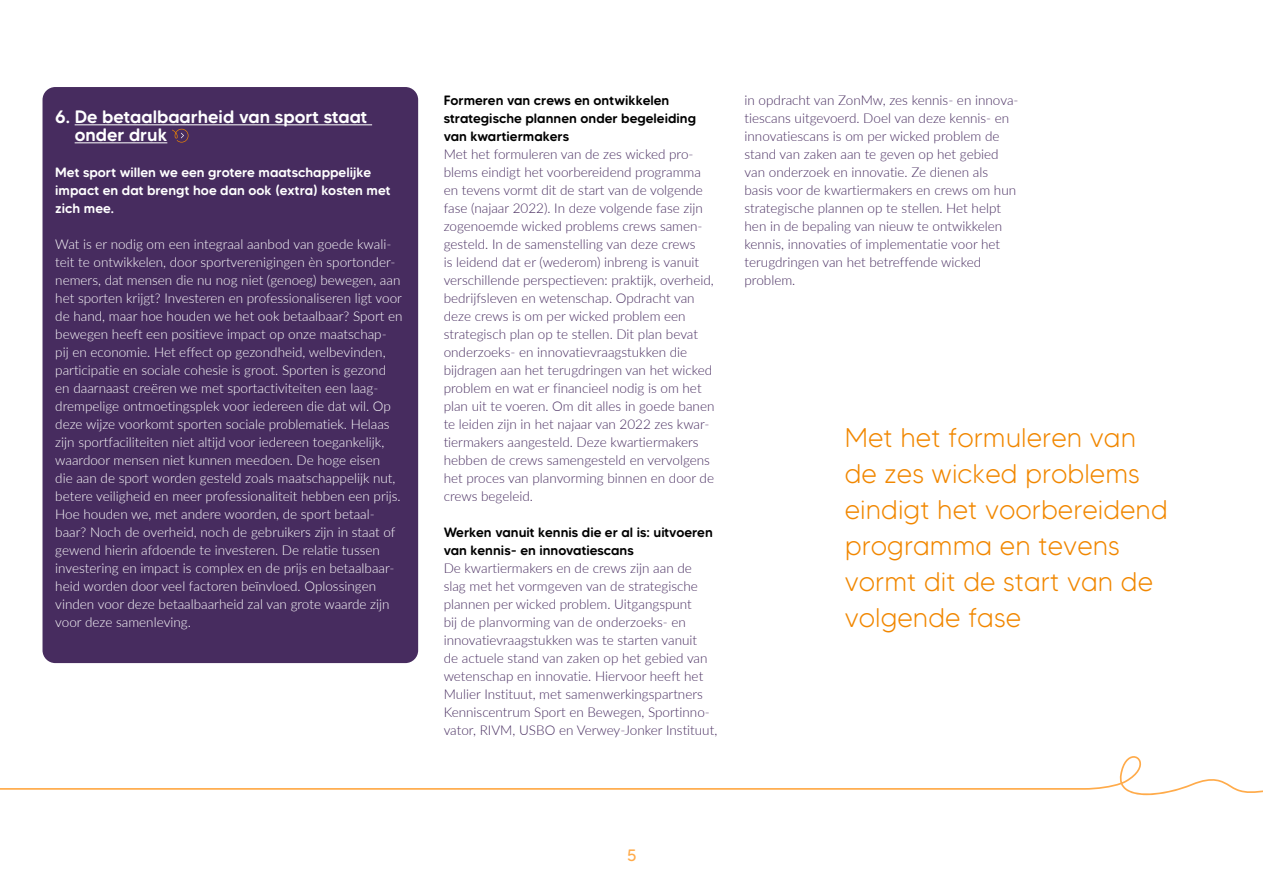
<style>
.page{position:relative;width:1263px;height:893px;background:#fff}
.page>*{position:absolute;margin:0;border:0;box-sizing:border-box;transform-origin:0 0}
.t1{font:300 27px/36px "MADE Tommy Soft";color:#f18700}
.t2{font:500 18px/18px "MADE Tommy Soft";color:#fff}
.t3{font:16.5px "MADE Tommy Soft";color:#ffab4a}
.t4{font:300 13.5px/18px "Lato";color:#472c5f}
.t5{font:300 13.5px/18px "Lato";color:#fff}
.t6{font:500 13.5px/18px "MADE Tommy Soft";color:#000}
.t7{font:500 13.5px/18px "MADE Tommy Soft";color:#fff}
</style>
<div class="page">
<svg style="left:0;top:756px;width:1263px;height:40px"></svg>
<div style="left:43px;top:87px;width:375px;height:576px;background:#472c5f;border-radius:13px"></div>
<hr style="left:75px;top:124px;width:297px;height:1px;background:#fff">
<hr style="left:75px;top:142px;width:92px;height:1px;background:#fff">
<svg style="left:172px;top:129px;width:16px;height:14px"></svg>
<h2 class="t2" style="left:75px;top:108px;width:294px;text-indent:-19px">6. De betaalbaarheid van sport staat onder druk</h2>
<p class="t7" style="left:55px;top:163px;width:337px">Met sport willen we een grotere maatschappelijke impact en dat brengt hoe dan ook (extra) kosten met zich mee.</p>
<p class="t5" style="left:55px;top:235px;width:349px">Wat is er nodig om een integraal aanbod van goede kwali&shy;teit te ontwikkelen, door sportverenigingen èn sportonder&shy;nemers, dat mensen die nu nog niet (genoeg) bewegen, aan het sporten krijgt? Investeren en professionaliseren ligt voor de hand, maar hoe houden we het ook betaalbaar? Sport en bewegen heeft een positieve impact op onze maatschap&shy;pij en economie. Het effect op gezondheid, welbevinden, participatie en sociale cohesie is groot. Sporten is gezond en daarnaast creëren we met sportactiviteiten een laag&shy;drempelige ontmoetingsplek voor iedereen die dat wil. Op deze wijze voorkomt sporten sociale problematiek. Helaas zijn sportfaciliteiten niet altijd voor iedereen toegankelijk, waardoor mensen niet kunnen meedoen. De hoge eisen<br>die aan de sport worden gesteld zoals maatschappelijk nut, betere veiligheid en meer professionaliteit hebben een prijs.<br>Hoe houden we, met andere woorden, de sport betaal&shy;baar? Noch de overheid, noch de gebruikers zijn in staat of gewend hierin afdoende te investeren. De relatie tussen investering en impact is complex en de prijs en betaalbaar&shy;heid worden door veel factoren beïnvloed. Oplossingen vinden voor deze betaalbaarheid zal van grote waarde zijn voor deze samenleving.</p>
<p class="t6" style="left:444px;top:91px;width:254px">Formeren van crews en ontwikkelen strategische plannen onder begeleiding van kwartiermakers</p>
<p class="t4" style="left:444px;top:145px;width:272px">Met het formuleren van de zes wicked pro&shy;blems eindigt het voorbereidend programma en tevens vormt dit de start van de volgende fase (najaar 2022). In deze volgende fase zijn zogenoemde wicked problems crews samen&shy;gesteld. In de samenstelling van deze crews<br>is leidend dat er (wederom) inbreng is vanuit verschillende perspectieven: praktijk, overheid, bedrijfsleven en wetenschap. Opdracht van deze crews is om per wicked problem een strategisch plan op te stellen. Dit plan bevat onderzoeks- en innovatievraagstukken die bijdragen aan het terugdringen van het wicked problem en wat er financieel nodig is om het plan uit te voeren. Om dit alles in goede banen te leiden zijn in het najaar van 2022 zes kwar&shy;tiermakers aangesteld. Deze kwartiermakers hebben de crews samengesteld en vervolgens het proces van planvorming binnen en door de crews begeleid.</p>
<p class="t6" style="left:444px;top:523px;width:271px">Werken vanuit kennis die er al is: uitvoeren van kennis- en innovatiescans</p>
<p class="t4" style="left:444px;top:559px;width:275px">De kwartiermakers en de crews zijn aan de slag met het vormgeven van de strategische plannen per wicked problem. Uitgangspunt<br>bij de planvorming van de onderzoeks- en innovatievraagstukken was te starten vanuit<br>de actuele stand van zaken op het gebied van wetenschap en innovatie. Hiervoor heeft het Mulier Instituut, met samenwerkingspartners Kenniscentrum Sport en Bewegen, Sportinno&shy;vator, RIVM, USBO en Verwey-Jonker Instituut,</p>
<p class="t4" style="left:744px;top:91px;width:275px">in opdracht van ZonMw, zes kennis- en innova&shy;tiescans uitgevoerd. Doel van deze kennis- en innovatiescans is om per wicked problem de stand van zaken aan te geven op het gebied van onderzoek en innovatie. Ze dienen als basis voor de kwartiermakers en crews om hun strategische plannen op te stellen. Het helpt hen in de bepaling van nieuw te ontwikkelen kennis, innovaties of implementatie voor het terugdringen van het betreffende wicked problem.</p>
<h1 class="t1" style="left:845px;top:419px;width:325px">Met het formuleren van de zes wicked problems eindigt het voorbereidend programma en tevens vormt dit de start van de volgende fase</h1>
<p class="t3" style="left:627px;top:845px;width:11px">5</p>
</div>
